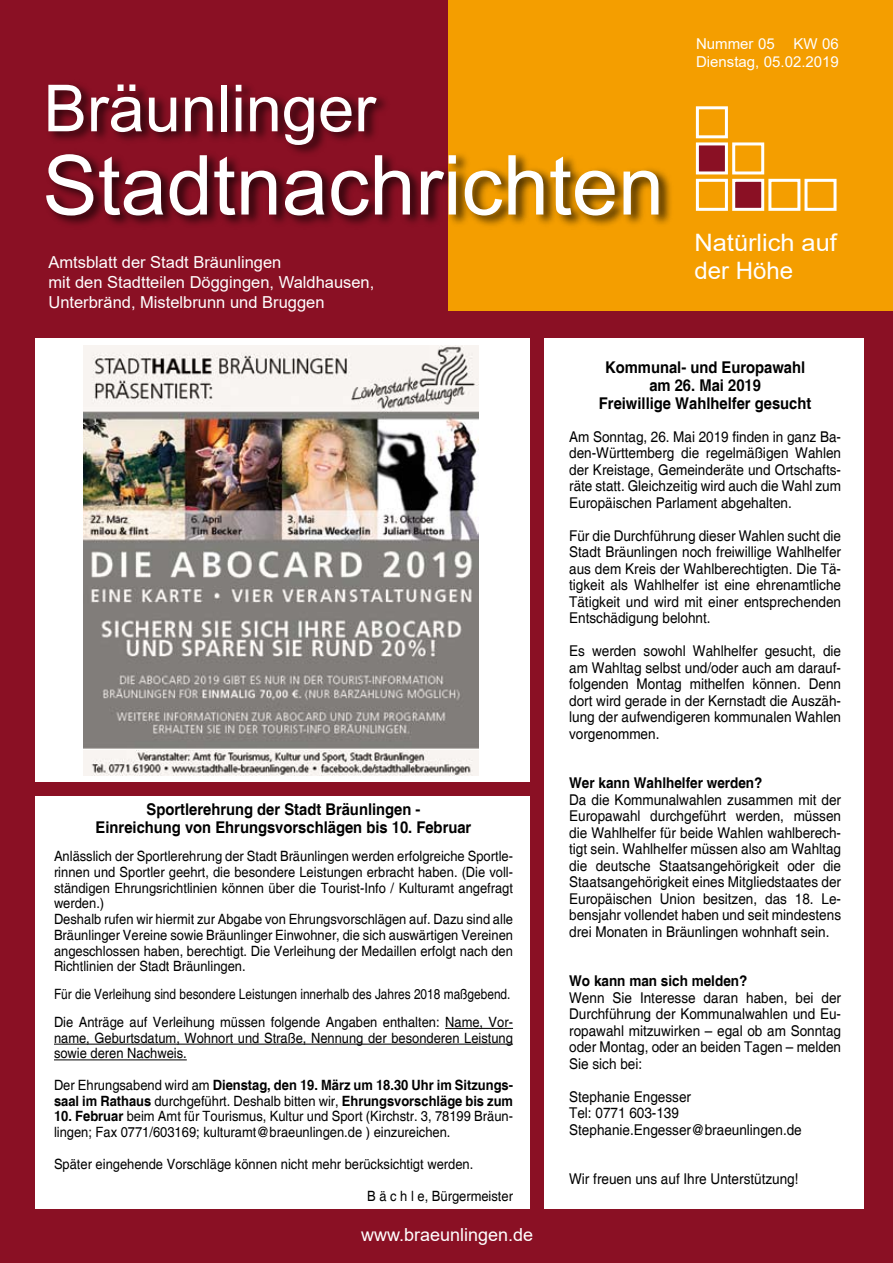
<style>
.page{position:relative;width:893px;height:1263px;background:#fff}
.page>*{position:absolute;margin:0;border:0;box-sizing:border-box;transform-origin:0 0}
.t1{font:82.8px "Arial";color:#fff}
.t2{font:64.95px "Arial";color:#fff}
.t3{font:24px/28.8px "Arial";color:#fff;scale:1.06 1}
.t4{font:18px "Arial";color:#fff}
.t5{font:16.5px/19.8px "Arial";color:#fff}
.t6{font:700 condensed 16.2px/18px "Helvetica";color:#000;text-align:center;scale:1.11 1}
.t7{font:15px/18px "Arial";color:#fff}
.t8{font:condensed 14.85px/16.5px "Helvetica";color:#000;text-align:justify;scale:1.11 1}
.t9{font:700 condensed 14.85px "Helvetica";color:#000;scale:1.11 1}
.t10{font:condensed 14.1px/15.8px "Helvetica";color:#000;scale:1.11 1}
.t11{font:condensed 14.1px/27.8px "Helvetica";color:#000}
.t12{font:700 condensed 14.1px/15.8px "Helvetica";color:#000;scale:1.11 1}
.s1{font-weight:400}
.s2{font-weight:700}
</style>
<div class="page">
<div style="left:0;top:1209px;width:893px;height:54px;background:#8a1024"></div>
<div style="left:0;top:0;width:34px;height:1263px;background:#8a1024"></div>
<div style="left:27px;top:0;width:866px;height:338px;background:#8a1024"></div>
<div style="left:864px;top:0;width:29px;height:1263px;background:#8a1024"></div>
<div style="left:448px;top:0;width:445px;height:310px;background:#f49e00"></div>
<div style="left:697px;top:144px;width:29px;height:29px;background:#8a1024"></div>
<div style="left:696px;top:142px;width:32px;height:32px;border:3px solid #fff"></div>
<div style="left:696px;top:179px;width:32px;height:32px;border:3px solid #fff"></div>
<div style="left:696px;top:106px;width:32px;height:32px;border:3px solid #fff"></div>
<div style="left:732px;top:142px;width:32px;height:32px;border:3px solid #fff"></div>
<div style="left:734px;top:180px;width:29px;height:29px;background:#8a1024"></div>
<div style="left:732px;top:179px;width:32px;height:32px;border:3px solid #fff"></div>
<div style="left:768px;top:179px;width:32px;height:32px;border:3px solid #fff"></div>
<div style="left:804px;top:179px;width:32px;height:32px;border:3px solid #fff"></div>
<div style="left:44px;top:80px;width:348px;height:79px;background:#000;opacity:.75"></div>
<div style="left:44px;top:148px;width:631px;height:81px;background:#000;opacity:.75"></div>
<div style="left:530px;top:333px;width:13px;height:885px;background:#8a1024"></div>
<div style="left:30px;top:782px;width:507px;height:13px;background:#8a1024"></div>
<hr style="left:445px;top:1028px;width:68px;height:1px;background:#000">
<hr style="left:54px;top:1044px;width:459px;height:1px;background:#000">
<hr style="left:54px;top:1059px;width:133px;height:1px;background:#000">
<img style="left:84px;top:346px;width:395px;height:429px">
<h2 class="t2" style="left:44px;top:64px;width:334px">Bräunlinger</h2>
<h1 class="t1" style="left:42px;top:128px;width:623px">Stadtnachrichten</h1>
<p class="t5" style="left:48px;top:252px;width:327px">Amtsblatt der Stadt Bräunlingen<br>mit den Stadtteilen Döggingen, Waldhausen,<br>Unterbränd, Mistelbrunn und Bruggen</p>
<p class="t7" style="left:696px;top:35px;width:144px">Nummer 05 KW 06<br>Dienstag, 05.02.2019</p>
<h3 class="t3" style="left:694px;top:228px;width:136px">Natürlich auf der Höhe</h3>
<p class="t6" style="left:96px;top:801px;width:340px">Sportlerehrung der Stadt Bräunlingen -<br>Einreichung von Ehrungsvorschlägen bis 10. Februar</p>
<p class="t10" style="left:54px;top:848px;width:415px">Anlässlich der Sportlerehrung der Stadt Bräunlingen werden erfolgreiche Sportle&shy;rinnen und Sportler geehrt, die besondere Leistungen erbracht haben. (Die voll&shy;ständigen Ehrungsrichtlinien können über die Tourist-Info / Kulturamt angefragt werden.)<br>Deshalb rufen wir hiermit zur Abgabe von Ehrungsvorschlägen auf. Dazu sind alle Bräunlinger Vereine sowie Bräunlinger Einwohner, die sich auswärtigen Vereinen angeschlossen haben, berechtigt. Die Verleihung der Medaillen erfolgt nach den Richtlinien der Stadt Bräunlingen.</p>
<p class="t11" style="left:54px;top:980px;width:461px">Für die Verleihung sind besondere Leistungen innerhalb des Jahres 2018 maßgebend.<br>Die Anträge auf Verleihung müssen folgende Angaben enthalten: Name, Vor-</p>
<p class="t10" style="left:54px;top:1030px;width:415px">name, Geburtsdatum, Wohnort und Straße, Nennung der besonderen Leistung sowie deren Nachweis.</p>
<p class="t12" style="left:54px;top:1077px;width:415px"><span class="s1">Der Ehrungsabend wird am</span> Dienstag, den 19. März um 18.30 Uhr im Sitzungs&shy;saal im Rathaus <span class="s1">durchgeführt. Deshalb bitten wir,</span> Ehrungsvorschläge bis zum</p>
<p class="t10" style="left:54px;top:1109px;width:415px"><span class="s2">10. Februar</span> beim Amt für Tourismus, Kultur und Sport (Kirchstr. 3, 78199 Bräun&shy;lingen; Fax 0771/603169; kulturamt@braeunlingen.de ) einzureichen.</p>
<p class="t10" style="left:54px;top:1156px;width:379px">Später eingehende Vorschläge können nicht mehr berücksichtigt werden.</p>
<p class="t10" style="left:367px;top:1188px;width:133px">B ä c h l e, Bürgermeister</p>
<p class="t4" style="left:361px;top:1222px;width:174px">www.braeunlingen.de</p>
<p class="t6" style="left:599px;top:358px;width:193px">Kommunal- und Europawahl am 26. Mai 2019<br>Freiwillige Wahlhelfer gesucht</p>
<p class="t8" style="left:569px;top:428px;width:246px">Am Sonntag, 26. Mai 2019 finden in ganz Ba&shy;den-Württemberg die regelmäßigen Wahlen der Kreistage, Gemeinderäte und Ortschafts&shy;räte statt. Gleichzeitig wird auch die Wahl zum Europäischen Parlament abgehalten.</p>
<p class="t8" style="left:569px;top:527px;width:246px">Für die Durchführung dieser Wahlen sucht die Stadt Bräunlingen noch freiwillige Wahlhelfer aus dem Kreis der Wahlberechtigten. Die Tä&shy;tigkeit als Wahlhelfer ist eine ehrenamtliche Tätigkeit und wird mit einer entsprechenden Entschädigung belohnt.</p>
<p class="t8" style="left:569px;top:643px;width:246px">Es werden sowohl Wahlhelfer gesucht, die am Wahltag selbst und/oder auch am darauf&shy;folgenden Montag mithelfen können. Denn dort wird gerade in der Kernstadt die Auszäh&shy;lung der aufwendigeren kommunalen Wahlen vorgenommen.</p>
<p class="t9" style="left:569px;top:774px;width:176px">Wer kann Wahlhelfer werden?</p>
<p class="t8" style="left:569px;top:791px;width:246px">Da die Kommunalwahlen zusammen mit der Europawahl durchgeführt werden, müssen die Wahlhelfer für beide Wahlen wahlberech&shy;tigt sein. Wahlhelfer müssen also am Wahltag die deutsche Staatsangehörigkeit oder die Staatsangehörigkeit eines Mitgliedstaates der Europäischen Union besitzen, das 18. Le&shy;bensjahr vollendet haben und seit mindestens drei Monaten in Bräunlingen wohnhaft sein.</p>
<p class="t9" style="left:569px;top:972px;width:162px">Wo kann man sich melden?</p>
<p class="t8" style="left:569px;top:989px;width:246px">Wenn Sie Interesse daran haben, bei der Durchführung der Kommunalwahlen und Eu&shy;ropawahl mitzuwirken – egal ob am Sonntag oder Montag, oder an beiden Tagen – melden Sie sich bei:</p>
<p class="t8" style="left:569px;top:1088px;width:211px;text-align:left">Stephanie Engesser<br>Tel: 0771 603-139<br>Stephanie.Engesser@braeunlingen.de</p>
<p class="t8" style="left:569px;top:1171px;width:208px">Wir freuen uns auf Ihre Unterstützung!</p>
</div>
